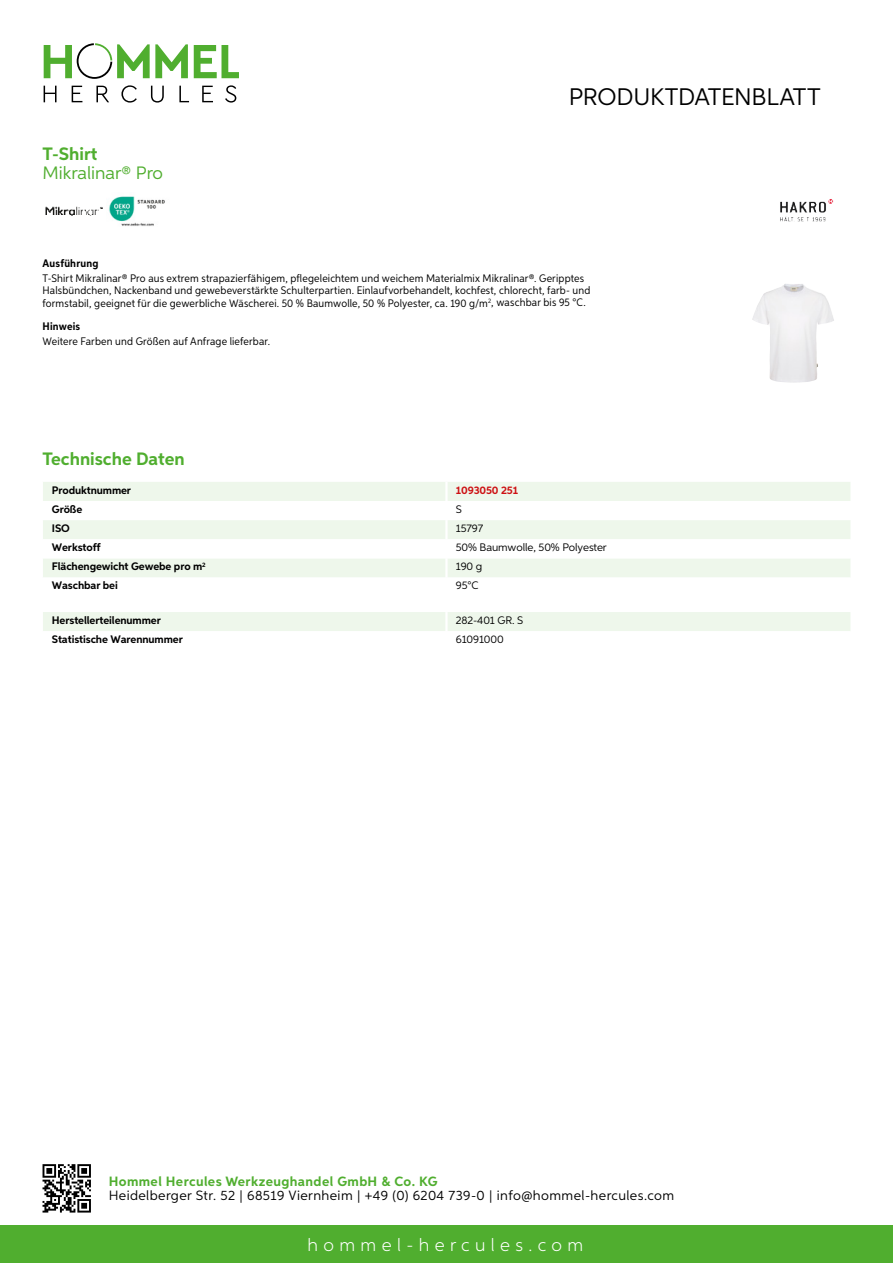
<style>
.page{position:relative;width:893px;height:1263px;background:#fff}
.page>*{position:absolute;margin:0;border:0;box-sizing:border-box;transform-origin:0 0}
.t1{font:24px "Aspira";letter-spacing:-.01em;color:#000}
.t2{font:700 18px "Aspira";color:#50ae2f}
.t3{font:300 18px "Aspira";letter-spacing:.3em;color:#fff}
.t4{font:18px "Aspira";color:#50ae2f}
.t5{font:13.5px "Aspira";letter-spacing:.03em;color:#000}
.t6{font:700 13.5px "Aspira";letter-spacing:.03em;color:#50ae2f}
.t7{font:10.95px/12px "Aspira Nar";letter-spacing:.015em;color:#000}
.t8{font:700 10.95px "Aspira";letter-spacing:-.01em;color:#000}
.t9{font:10.95px "Aspira";letter-spacing:-.01em;color:#000}
.t10{font:700 10.95px "Aspira Nar";letter-spacing:.02em;color:#000}
.t11{font:700 10.95px "Aspira";letter-spacing:-.01em;color:#cd1013}
</style>
<div class="page">
<div style="left:0;top:1226px;width:893px;height:37px;background:#50ae2f"></div>
<svg style="left:43px;top:1164px;width:48px;height:48px"></svg>
<svg style="left:194px;top:45px;width:45px;height:33px"></svg>
<svg style="left:44px;top:43px;width:144px;height:36px"></svg>
<svg style="left:44px;top:86px;width:13px;height:16px"></svg>
<svg style="left:72px;top:86px;width:10px;height:16px"></svg>
<svg style="left:96px;top:86px;width:13px;height:16px"></svg>
<svg style="left:121px;top:85px;width:16px;height:18px"></svg>
<svg style="left:151px;top:86px;width:13px;height:17px"></svg>
<svg style="left:179px;top:86px;width:10px;height:16px"></svg>
<svg style="left:202px;top:86px;width:11px;height:16px"></svg>
<svg style="left:225px;top:85px;width:11px;height:18px"></svg>
<div style="left:43px;top:482px;width:807px;height:19px;background:#eef7eb"></div>
<svg style="left:43px;top:520px;width:807px;height:57px;fill:#eef7eb"></svg>
<hr style="left:445px;top:482px;width:3px;height:19px;background:#fff">
<hr style="left:445px;top:520px;width:3px;height:19px;background:#fff">
<hr style="left:445px;top:539px;width:3px;height:19px;background:#fff">
<hr style="left:445px;top:558px;width:3px;height:19px;background:#fff">
<div style="left:43px;top:612px;width:807px;height:19px;background:#eef7eb"></div>
<img style="left:45px;top:206px;width:58px;height:10px">
<img style="left:109px;top:196px;width:56px;height:30px">
<img style="left:771px;top:284px;width:15px;height:7px">
<img style="left:780px;top:199px;width:54px;height:23px">
<h2 class="t2" style="left:43px;top:142px;width:57px">T-Shirt</h2>
<h2 class="t4" style="left:43px;top:162px;width:122px">Mikralinar® Pro</h2>
<h1 class="t1" style="left:569px;top:82px;width:253px">Produktdatenblatt</h1>
<p class="t10" style="left:43px;top:257px;width:58px">Ausführung</p>
<p class="t7" style="left:43px;top:273px;width:549px">T-Shirt Mikralinar® Pro aus extrem strapazierfähigem, pflegeleichtem und weichem Materialmix Mikralinar®. Geripptes<br>Halsbündchen, Nackenband und gewebeverstärkte Schulterpartien. Einlaufvorbehandelt, kochfest, chlorecht, farb- und formstabil, geeignet für die gewerbliche Wäscherei. 50 % Baumwolle, 50 % Polyester, ca. 190 g/m<sup>2</sup>, waschbar bis 95 °C.</p>
<p class="t10" style="left:43px;top:319px;width:39px">Hinweis</p>
<p class="t7" style="left:43px;top:335px;width:229px">Weitere Farben und Größen auf Anfrage lieferbar.</p>
<h2 class="t2" style="left:43px;top:448px;width:144px">Technische Daten</h2>
<p class="t8" style="left:52px;top:483px;width:81px">Produktnummer</p>
<p class="t11" style="left:456px;top:483px;width:64px">1093050 251</p>
<p class="t8" style="left:52px;top:502px;width:32px">Größe</p>
<p class="t9" style="left:456px;top:502px;width:8px">S</p>
<p class="t8" style="left:52px;top:521px;width:19px">ISO</p>
<p class="t9" style="left:456px;top:522px;width:29px">15797</p>
<p class="t8" style="left:52px;top:541px;width:50px">Werkstoff</p>
<p class="t9" style="left:456px;top:541px;width:152px">50% Baumwolle, 50% Polyester</p>
<p class="t8" style="left:52px;top:560px;width:155px">Flächengewicht Gewebe pro m<sup>2</sup></p>
<p class="t9" style="left:456px;top:560px;width:28px">190 g</p>
<p class="t8" style="left:52px;top:579px;width:68px">Waschbar bei</p>
<p class="t9" style="left:456px;top:579px;width:24px">95°C</p>
<p class="t8" style="left:52px;top:613px;width:111px">Herstellerteilenummer</p>
<p class="t9" style="left:456px;top:613px;width:69px">282-401 GR. S</p>
<p class="t8" style="left:52px;top:633px;width:132px">Statistische Warennummer</p>
<p class="t9" style="left:456px;top:633px;width:49px">61091000</p>
<p class="t6" style="left:109px;top:1172px;width:330px">Hommel Hercules Werkzeughandel GmbH &amp; Co. KG</p>
<p class="t5" style="left:109px;top:1187px;width:567px">Heidelberger Str. 52 | 68519 Viernheim | +49 (0) 6204 739-0 | info@hommel-hercules.com</p>
<h2 class="t3" style="left:307px;top:1234px;width:277px">hommel-hercules.com</h2>
</div>
